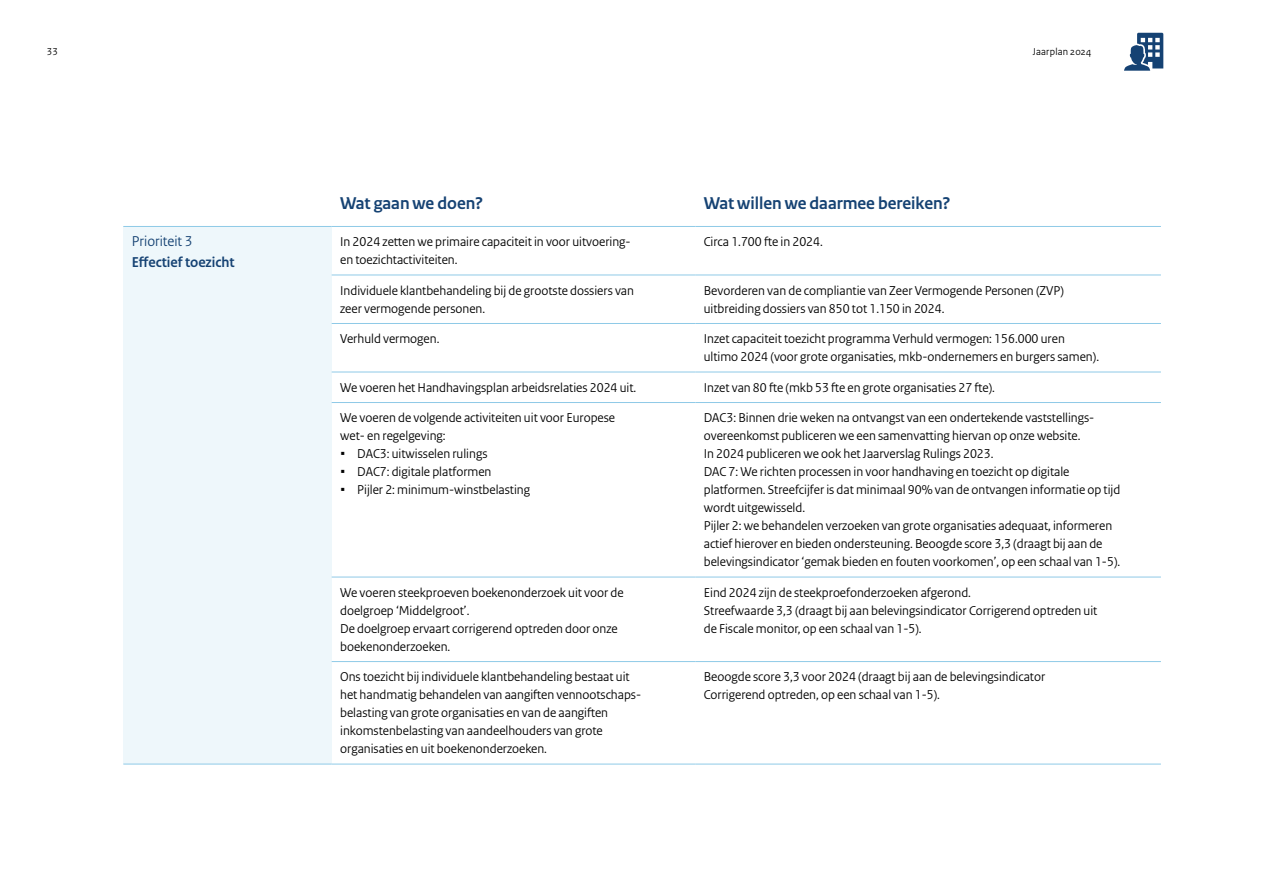
<style>
.page{position:relative;width:1263px;height:893px;background:#fff}
.page>*{position:absolute;margin:0;border:0;box-sizing:border-box;transform-origin:0 0}
.Tabel_Kop{font:700 18px "Rijksoverheid Sans Heading";color:#154273}
.Tabel_Categorie{font:700 15px "Rijksoverheid Sans Heading";color:#154273}
.Tabel_Categorie-2{font:15px "Rijksoverheid Sans Heading";color:#154273}
.Tabel_Body{font:13.5px/18px "Rijksoverheid Sans Heading";color:#000}
.t1{font:10.5px "Rijksoverheid Sans Heading";letter-spacing:.02em;color:#000}
</style>
<div class="page">
<svg style="left:1124px;top:33px;width:39px;height:38px"></svg>
<div style="left:123px;top:226px;width:209px;height:538px;background:#eef7fb"></div>
<hr style="left:123px;top:226px;width:209px;height:1px;background:#8fcae7">
<hr style="left:332px;top:226px;width:363px;height:1px;background:#8fcae7">
<hr style="left:695px;top:226px;width:466px;height:1px;background:#8fcae7">
<hr style="left:332px;top:275px;width:363px;height:1px;background:#8fcae7">
<hr style="left:695px;top:275px;width:466px;height:1px;background:#8fcae7">
<hr style="left:332px;top:323px;width:363px;height:1px;background:#8fcae7">
<hr style="left:695px;top:323px;width:466px;height:1px;background:#8fcae7">
<hr style="left:332px;top:372px;width:363px;height:1px;background:#8fcae7">
<hr style="left:695px;top:372px;width:466px;height:1px;background:#8fcae7">
<hr style="left:332px;top:402px;width:363px;height:1px;background:#8fcae7">
<hr style="left:695px;top:402px;width:466px;height:1px;background:#8fcae7">
<hr style="left:332px;top:577px;width:363px;height:1px;background:#8fcae7">
<hr style="left:695px;top:577px;width:466px;height:1px;background:#8fcae7">
<hr style="left:332px;top:661px;width:363px;height:1px;background:#8fcae7">
<hr style="left:695px;top:661px;width:466px;height:1px;background:#8fcae7">
<hr style="left:123px;top:764px;width:209px;height:1px;background:#8fcae7">
<hr style="left:332px;top:764px;width:363px;height:1px;background:#8fcae7">
<hr style="left:695px;top:764px;width:466px;height:1px;background:#8fcae7">
<p class="t1" style="left:47px;top:45px;width:12px">33</p>
<p class="t1" style="left:1033px;top:45px;width:60px">Jaarplan 2024</p>
<p class="Tabel_Categorie-2" style="left:132px;top:233px;width:62px">Prioriteit 3</p>
<p class="Tabel_Categorie" style="left:132px;top:254px;width:104px">Effectief toezicht</p>
<p class="Tabel_Kop" style="left:340px;top:193px;width:144px">Wat gaan we doen?</p>
<p class="Tabel_Kop" style="left:704px;top:193px;width:248px">Wat willen we daarmee bereiken?</p>
<p class="Tabel_Body" style="left:340px;top:233px;width:292px">In 2024 zetten we primaire capaciteit in voor uitvoering&shy;en toezichtactiviteiten.</p>
<p class="Tabel_Body" style="left:704px;top:233px;width:121px">Circa 1.700 fte in 2024.</p>
<p class="Tabel_Body" style="left:340px;top:282px;width:295px">Individuele klantbehandeling bij de grootste dossiers van zeer vermogende personen.</p>
<p class="Tabel_Body" style="left:704px;top:282px;width:362px">Bevorderen van de compliantie van Zeer Vermogende Personen (ZVP) uitbreiding dossiers van 850 tot 1.150 in 2024.</p>
<p class="Tabel_Body" style="left:340px;top:330px;width:101px">Verhuld vermogen.</p>
<p class="Tabel_Body" style="left:704px;top:330px;width:397px">Inzet capaciteit toezicht programma Verhuld vermogen: 156.000 uren ultimo 2024 (voor grote organisaties, mkb-ondernemers en burgers samen).</p>
<p class="Tabel_Body" style="left:340px;top:379px;width:298px">We voeren het Handhavingsplan arbeidsrelaties 2024 uit.</p>
<p class="Tabel_Body" style="left:704px;top:379px;width:293px">Inzet van 80 fte (mkb 53 fte en grote organisaties 27 fte).</p>
<p class="Tabel_Body" style="left:340px;top:409px;width:276px">We voeren de volgende activiteiten uit voor Europese wet- en regelgeving:</p>
<p class="Tabel_Body" style="left:357px;top:445px;width:132px">DAC3: uitwisselen rulings</p>
<p class="Tabel_Body" style="left:357px;top:463px;width:136px">DAC7: digitale platformen</p>
<p class="Tabel_Body" style="left:357px;top:481px;width:174px">Pijler 2: minimum-winstbelasting</p>
<p class="Tabel_Body" style="left:704px;top:409px;width:390px">DAC3: Binnen drie weken na ontvangst van een ondertekende vaststellings&shy;overeenkomst publiceren we een samenvatting hiervan op onze website.<br>In 2024 publiceren we ook het Jaarverslag Rulings 2023.</p>
<p class="Tabel_Body" style="left:704px;top:463px;width:418px">DAC 7: We richten processen in voor handhaving en toezicht op digitale platformen. Streefcijfer is dat minimaal 90% van de ontvangen informatie op tijd wordt uitgewisseld.</p>
<p class="Tabel_Body" style="left:704px;top:517px;width:418px">Pijler 2: we behandelen verzoeken van grote organisaties adequaat, informeren actief hierover en bieden ondersteuning. Beoogde score 3,3 (draagt bij aan de belevingsindicator ‘gemak bieden en fouten voorkomen’, op een schaal van 1-5).</p>
<p class="Tabel_Body" style="left:340px;top:584px;width:285px">We voeren steekproeven boekenonderzoek uit voor de doelgroep ‘Middelgroot’.<br>De doelgroep ervaart corrigerend optreden door onze boekenonderzoeken.</p>
<p class="Tabel_Body" style="left:704px;top:584px;width:269px">Eind 2024 zijn de steekproefonderzoeken afgerond.</p>
<p class="Tabel_Body" style="left:704px;top:602px;width:395px">Streefwaarde 3,3 (draagt bij aan belevingsindicator Corrigerend optreden uit de Fiscale monitor, op een schaal van 1-5).</p>
<p class="Tabel_Body" style="left:340px;top:668px;width:301px">Ons toezicht bij individuele klantbehandeling bestaat uit het handmatig behandelen van aangiften vennootschaps&shy;belasting van grote organisaties en van de aangiften inkomstenbelasting van aandeelhouders van grote organisaties en uit boekenonderzoeken.</p>
<p class="Tabel_Body" style="left:704px;top:668px;width:343px">Beoogde score 3,3 voor 2024 (draagt bij aan de belevingsindicator<br>Corrigerend optreden, op een schaal van 1-5).</p>
</div>
